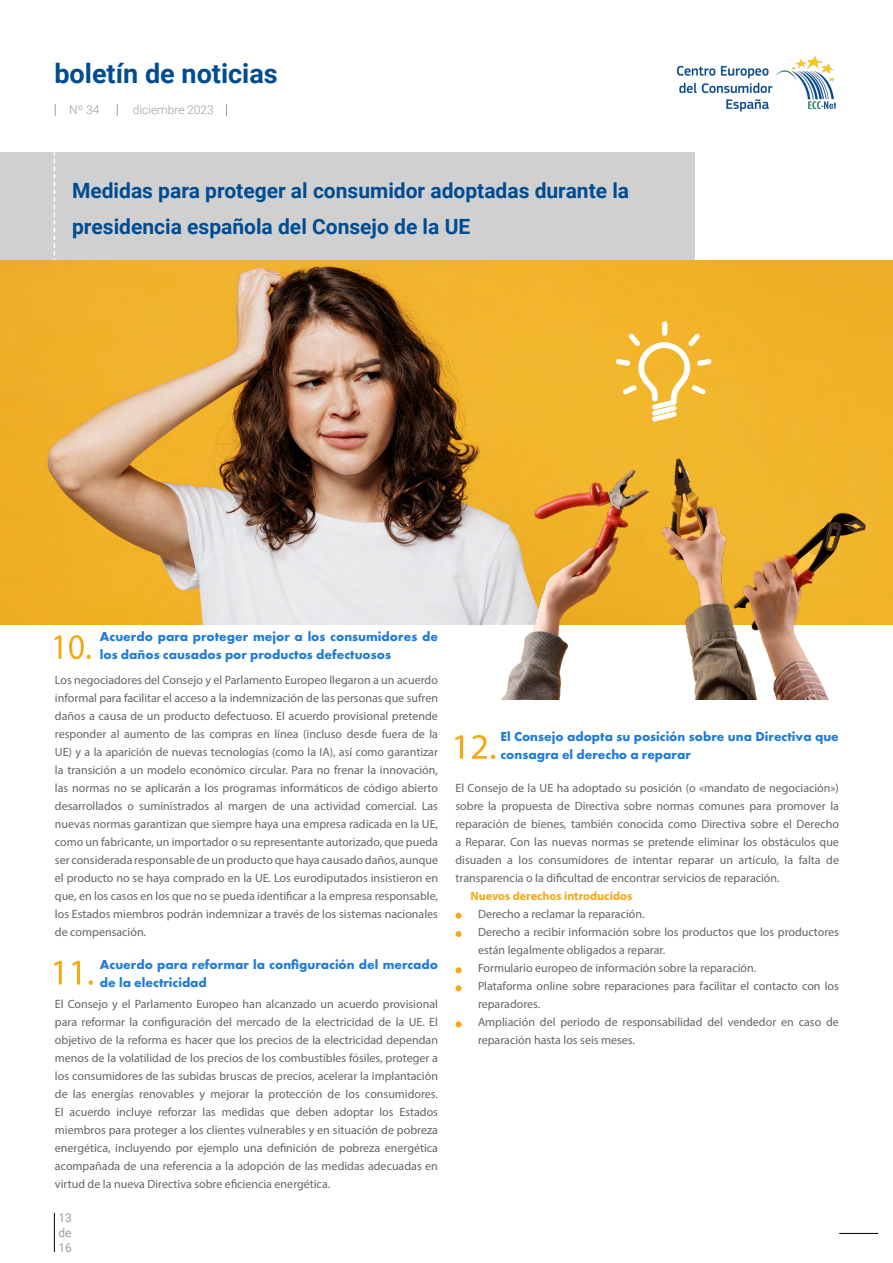
<style>
.page{position:relative;width:893px;height:1263px;background:#fff}
.page>*{position:absolute;margin:0;border:0;box-sizing:border-box;transform-origin:0 0}
.t1{font:700 27px "Roboto";color:#004c91}
.t2{font:700 21px/36px "Roboto";color:#004c91}
.t3{font:700 13.5px/18px "Futura PT";color:#207cd9}
.t4{font:12px/18px "Myriad Pro";color:#646464;text-align:justify}
.t5{font:700 12px "Myriad Pro";color:#f7a711}
.t6{font:300 12px "Roboto";color:#9d9d9d}
.t7{font:12px/15px "Roboto";color:#9d9d9d;text-align:justify}
</style>
<div class="page">
<svg style="left:55px;top:104px;width:1px;height:12px"></svg>
<svg style="left:117px;top:104px;width:1px;height:12px"></svg>
<svg style="left:226px;top:104px;width:1px;height:12px"></svg>
<hr style="left:839px;top:1233px;width:39px;height:1px;background:#000">
<img style="left:676px;top:56px;width:159px;height:56px">
<hr style="left:54px;top:1213px;width:1px;height:39px;background:#000">
<div style="left:0;top:152px;width:694px;height:132px;background:#d0d0d0"></div>
<svg style="left:54px;top:152px;width:1px;height:109px"></svg>
<svg style="left:54px;top:961px;width:39px;height:24px"></svg>
<svg style="left:456px;top:913px;width:6px;height:6px"></svg>
<svg style="left:456px;top:931px;width:6px;height:6px"></svg>
<svg style="left:456px;top:967px;width:6px;height:6px"></svg>
<svg style="left:456px;top:985px;width:6px;height:6px"></svg>
<svg style="left:456px;top:1021px;width:6px;height:6px"></svg>
<img style="left:0;top:261px;width:893px;height:363px">
<img style="left:408px;top:416px;width:485px;height:284px">
<svg style="left:54px;top:635px;width:37px;height:24px"></svg>
<svg style="left:455px;top:735px;width:40px;height:24px"></svg>
<div style="left:662px;top:321px;width:5px;height:15px;background:#fff;border-radius:3px"></div>
<svg style="left:616px;top:333px;width:96px;height:89px"></svg>
<h1 class="t1" style="left:54px;top:54px;width:225px">boletín de noticias</h1>
<p class="t6" style="left:69px;top:102px;width:32px">Nº 34</p>
<p class="t6" style="left:133px;top:102px;width:82px">diciembre 2023</p>
<h2 class="t2" style="left:72px;top:172px;width:559px">Medidas para proteger al consumidor adoptadas durante la presidencia española del Consejo de la UE</h2>
<p class="t3" style="left:100px;top:627px;width:340px">Acuerdo para proteger mejor a los consumidores de los daños causados por productos defectuosos</p>
<p class="t4" style="left:55px;top:671px;width:385px">Los negociadores del Consejo y el Parlamento Europeo llegaron a un acuerdo informal para facilitar el acceso a la indemnización de las personas que sufren daños a causa de un producto defectuoso. El acuerdo provisional pretende responder al aumento de las compras en línea (incluso desde fuera de la UE) y a la aparición de nuevas tecnologías (como la IA), así como garantizar la transición a un modelo económico circular. Para no frenar la innovación, las normas no se aplicarán a los programas informáticos de código abierto desarrollados o suministrados al margen de una actividad comercial. Las nuevas normas garantizan que siempre haya una empresa radicada en la UE, como un fabricante, un importador o su representante autorizado, que pueda ser considerada responsable de un producto que haya causado daños, aunque el producto no se haya comprado en la UE. Los eurodiputados insistieron en que, en los casos en los que no se pueda identificar a la empresa responsable, los Estados miembros podrán indemnizar a través de los sistemas nacionales de compensación.</p>
<p class="t3" style="left:100px;top:955px;width:340px">Acuerdo para reformar la configuración del mercado de la electricidad</p>
<p class="t4" style="left:55px;top:995px;width:385px">El Consejo y el Parlamento Europeo han alcanzado un acuerdo provisional para reformar la configuración del mercado de la electricidad de la UE. El objetivo de la reforma es hacer que los precios de la electricidad dependan menos de la volatilidad de los precios de los combustibles fósiles, proteger a los consumidores de las subidas bruscas de precios, acelerar la implantación de las energías renovables y mejorar la protección de los consumidores.<br>El acuerdo incluye reforzar las medidas que deben adoptar los Estados miembros para proteger a los clientes vulnerables y en situación de pobreza energética, incluyendo por ejemplo una definición de pobreza energética acompañada de una referencia a la adopción de las medidas adecuadas en virtud de la nueva Directiva sobre eficiencia energética.</p>
<p class="t7" style="left:58px;top:1209px;width:15px">13 de 16</p>
<p class="t3" style="left:500px;top:727px;width:340px">El Consejo adopta su posición sobre una Directiva que consagra el derecho a reparar</p>
<p class="t4" style="left:455px;top:779px;width:385px">El Consejo de la UE ha adoptado su posición (o «mandato de negociación») sobre la propuesta de Directiva sobre normas comunes para promover la reparación de bienes, también conocida como Directiva sobre el Derecho a Reparar. Con las nuevas normas se pretende eliminar los obstáculos que disuaden a los consumidores de intentar reparar un artículo, la falta de transparencia o la dificultad de encontrar servicios de reparación.</p>
<p class="t5" style="left:470px;top:888px;width:163px">Nuevos derechos introducidos</p>
<p class="t4" style="left:478px;top:905px;width:362px;text-align:left">Derecho a reclamar la reparación.<br>Derecho a recibir información sobre los productos que los productores están legalmente obligados a reparar.<br>Formulario europeo de información sobre la reparación.<br>Plataforma online sobre reparaciones para facilitar el contacto con los reparadores.<br>Ampliación del periodo de responsabilidad del vendedor en caso de reparación hasta los seis meses.</p>
</div>
